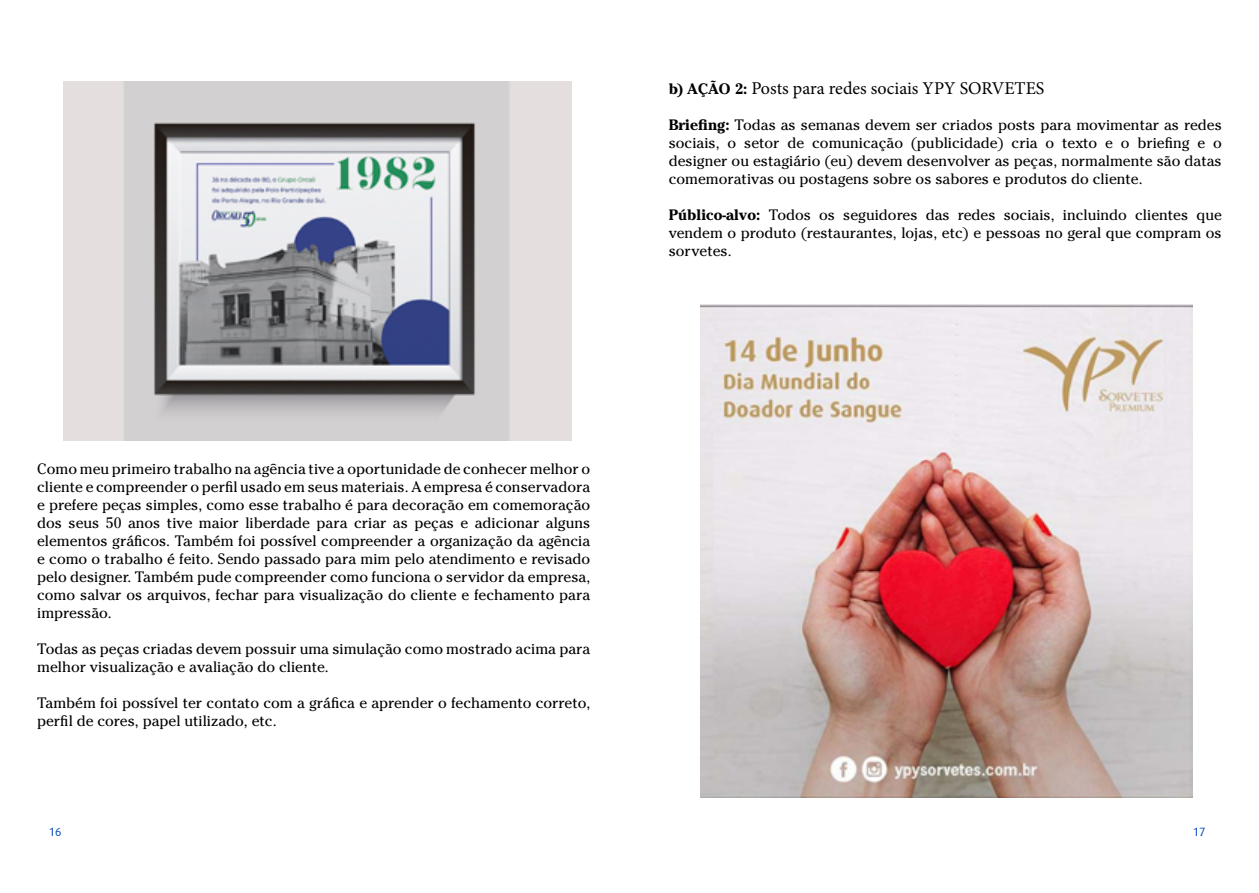
<style>
.page{position:relative;width:1259px;height:893px;background:#fff}
.page>*{position:absolute;margin:0;border:0;box-sizing:border-box;transform-origin:0 0}
.t1{font:18px "Minion Pro";color:#000}
.t2{font:15px/18px "Cheltenham Std";color:#000;text-align:justify}
.t3{font:12px "Dax";color:#0047bb}
.s1{font-family:"Cheltenham Std";font-weight:700;font-size:15px}
.s2{font-weight:700}
</style>
<div class="page">
<img style="left:63px;top:81px;width:509px;height:359px">
<img style="left:700px;top:304px;width:492px;height:493px">
<p class="t1" style="left:668px;top:76px;width:377px"><span class="s1">b) AÇÃO 2:</span> Posts para redes sociais YPY SORVETES</p>
<p class="t2" style="left:668px;top:116px;width:554px"><span class="s2">Briefing:</span> Todas as semanas devem ser criados posts para movimentar as redes sociais, o setor de comunicação (publicidade) cria o texto e o briefing e o designer ou estagiário (eu) devem desenvolver as peças, normalmente são datas comemorativas ou postagens sobre os sabores e produtos do cliente.</p>
<p class="t2" style="left:668px;top:206px;width:554px"><span class="s2">Público-alvo:</span> Todos os seguidores das redes sociais, incluindo clientes que vendem o produto (restaurantes, lojas, etc) e pessoas no geral que compram os sorvetes.</p>
<p class="t2" style="left:37px;top:460px;width:555px">Como meu primeiro trabalho na agência tive a oportunidade de conhecer melhor o cliente e compreender o perfil usado em seus materiais. A empresa é conservadora e prefere peças simples, como esse trabalho é para decoração em comemoração dos seus 50 anos tive maior liberdade para criar as peças e adicionar alguns elementos gráficos. Também foi possível compreender a organização da agência e como o trabalho é feito. Sendo passado para mim pelo atendimento e revisado pelo designer. Também pude compreender como funciona o servidor da empresa, como salvar os arquivos, fechar para visualização do cliente e fechamento para impressão.</p>
<p class="t2" style="left:37px;top:640px;width:554px">Todas as peças criadas devem possuir uma simulação como mostrado acima para melhor visualização e avaliação do cliente.</p>
<p class="t2" style="left:37px;top:694px;width:555px">Também foi possível ter contato com a gráfica e aprender o fechamento correto, perfil de cores, papel utilizado, etc.</p>
<p class="t3" style="left:49px;top:825px;width:14px">16</p>
<p class="t3" style="left:1193px;top:825px;width:14px">17</p>
</div>
